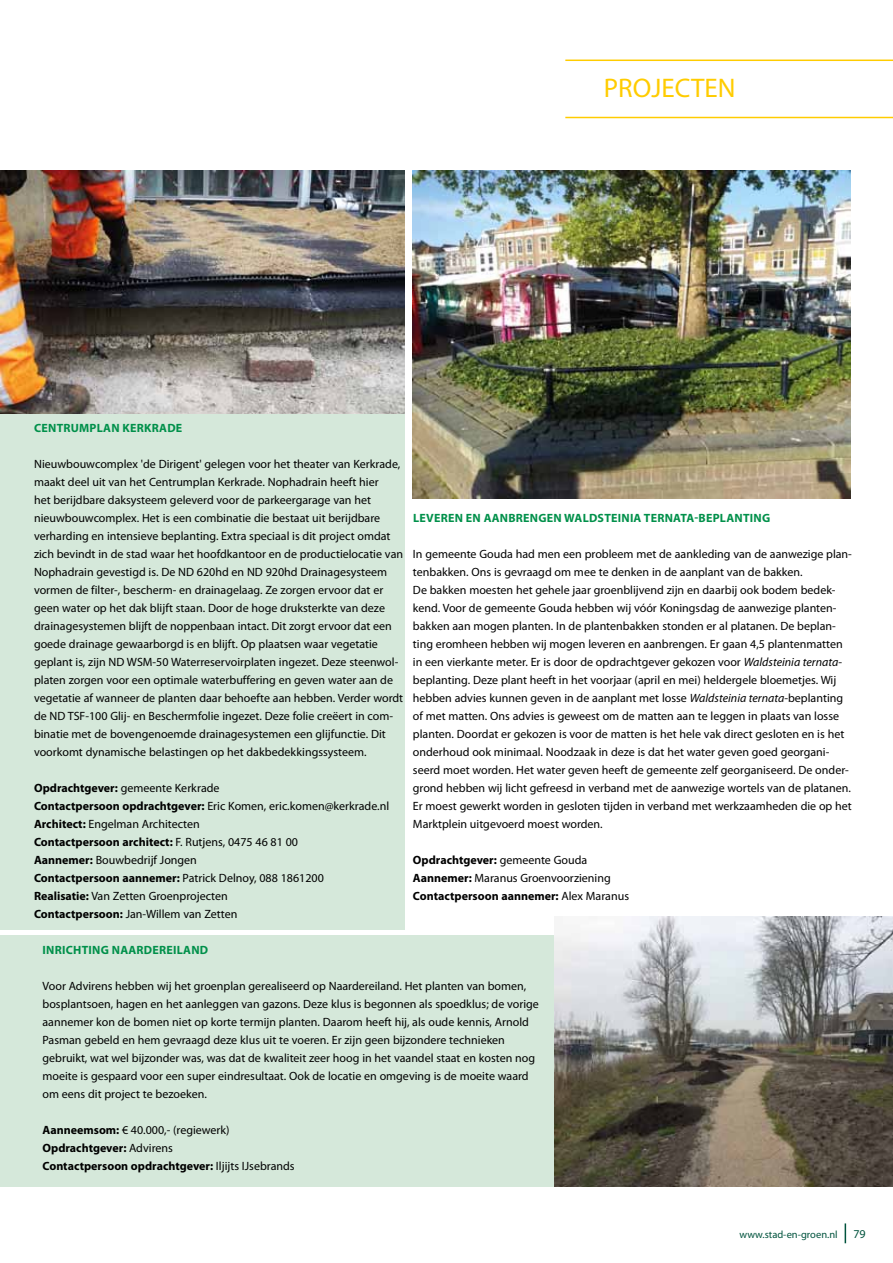
<style>
.page{position:relative;width:893px;height:1263px;background:#fff}
.page>*{position:absolute;margin:0;border:0;box-sizing:border-box;transform-origin:0 0}
.t1{font:27px "Myriad Pro";color:#fc0}
.t2{font:12px/18px "Myriad Pro";color:#000}
.t3{font:700 12px/18px "Myriad Pro";color:#000}
.t4{font:700 12px "Myriad Pro";letter-spacing:.02em;color:#00904a}
.t5{font:12px "Myriad Pro";color:#00533d}
.t6{font:10.5px "Myriad Pro";color:#00533d}
.s1{font-weight:700}
.s2{font-weight:400}
.s3{font-style:italic}
</style>
<div class="page">
<svg style="left:845px;top:1223px;width:1px;height:20px"></svg>
<div style="left:0;top:170px;width:404px;height:759px;background:#d5e8da"></div>
<div style="left:0;top:935px;width:893px;height:251px;background:#d5e8da"></div>
<hr style="left:565px;top:117px;width:328px;height:1px;background:#fc0">
<hr style="left:565px;top:60px;width:328px;height:1px;background:#fc0">
<img style="left:0;top:170px;width:404px;height:244px">
<img style="left:413px;top:170px;width:437px;height:328px">
<img style="left:555px;top:917px;width:338px;height:269px">
<h1 class="t1" style="left:604px;top:71px;width:133px">PROJECTEN</h1>
<p class="t4" style="left:34px;top:420px;width:150px">Centrumplan Kerkrade</p>
<p class="t2" style="left:34px;top:455px;width:371px">Nieuwbouwcomplex 'de Dirigent' gelegen voor het theater van Kerkrade, maakt deel uit van het Centrumplan Kerkrade. Nophadrain heeft hier<br>het berijdbare daksysteem geleverd voor de parkeergarage van het nieuwbouwcomplex. Het is een combinatie die bestaat uit berijdbare verharding en intensieve beplanting. Extra speciaal is dit project omdat zich bevindt in de stad waar het hoofdkantoor en de productielocatie van Nophadrain gevestigd is. De ND 620hd en ND 920hd Drainagesysteem vormen de filter-, bescherm- en drainagelaag. Ze zorgen ervoor dat er geen water op het dak blijft staan. Door de hoge druksterkte van deze drainagesystemen blijft de noppenbaan intact. Dit zorgt ervoor dat een goede drainage gewaarborgd is en blijft. Op plaatsen waar vegetatie geplant is, zijn ND WSM-50 Waterreservoirplaten ingezet. Deze steenwol&shy;platen zorgen voor een optimale waterbuffering en geven water aan de vegetatie af wanneer de planten daar behoefte aan hebben. Verder wordt de ND TSF-100 Glij- en Beschermfolie ingezet. Deze folie creëert in com&shy;binatie met de bovengenoemde drainagesystemen een glijfunctie. Dit voorkomt dynamische belastingen op het dakbedekkingssysteem.</p>
<p class="t2" style="left:34px;top:779px;width:357px"><span class="s1">Opdrachtgever:</span> gemeente Kerkrade<br><span class="s1">Contactpersoon opdrachtgever:</span> Eric Komen, eric.komen@kerkrade.nl <span class="s1">Architect:</span> Engelman Architecten<br><span class="s1">Contactpersoon architect:</span> F. Rutjens, 0475 46 81 00<br><span class="s1">Aannemer:</span> Bouwbedrijf Jongen<br><span class="s1">Contactpersoon aannemer:</span> Patrick Delnoy, 088 1861200<br><span class="s1">Realisatie:</span> Van Zetten Groenprojecten<br><span class="s1">Contactpersoon:</span> Jan-Willem van Zetten</p>
<p class="t4" style="left:43px;top:942px;width:167px">Inrichting Naardereiland</p>
<p class="t2" style="left:43px;top:977px;width:498px">Voor Advirens hebben wij het groenplan gerealiseerd op Naardereiland. Het planten van bomen, bosplantsoen, hagen en het aanleggen van gazons. Deze klus is begonnen als spoedklus; de vorige aannemer kon de bomen niet op korte termijn planten. Daarom heeft hij, als oude kennis, Arnold Pasman gebeld en hem gevraagd deze klus uit te voeren. Er zijn geen bijzondere technieken gebruikt, wat wel bijzonder was, was dat de kwaliteit zeer hoog in het vaandel staat en kosten nog moeite is gespaard voor een super eindresultaat. Ook de locatie en omgeving is de moeite waard om eens dit project te bezoeken.</p>
<p class="t3" style="left:43px;top:1121px;width:254px">Aanneemsom: <span class="s2">€ 40.000,- (regiewerk)<br></span>Opdrachtgever: <span class="s2">Advirens<br></span>Contactpersoon opdrachtgever: <span class="s2">Iljijts IJsebrands</span></p>
<p class="t4" style="left:413px;top:510px;width:359px">Leveren en aanbrengen Waldsteinia ternata-beplanting</p>
<p class="t2" style="left:413px;top:545px;width:440px">In gemeente Gouda had men een probleem met de aankleding van de aanwezige plan&shy;tenbakken. Ons is gevraagd om mee te denken in de aanplant van de bakken.<br>De bakken moesten het gehele jaar groenblijvend zijn en daarbij ook bodem bedek&shy;kend. Voor de gemeente Gouda hebben wij vóór Koningsdag de aanwezige planten&shy;bakken aan mogen planten. In de plantenbakken stonden er al platanen. De beplan&shy;ting eromheen hebben wij mogen leveren en aanbrengen. Er gaan 4,5 plantenmatten in een vierkante meter. Er is door de opdrachtgever gekozen voor <span class="s3">Waldsteinia ternata&shy;</span>beplanting. Deze plant heeft in het voorjaar (april en mei) heldergele bloemetjes. Wij hebben advies kunnen geven in de aanplant met losse <span class="s3">Waldsteinia ternata</span>-beplanting of met matten. Ons advies is geweest om de matten aan te leggen in plaats van losse planten. Doordat er gekozen is voor de matten is het hele vak direct gesloten en is het onderhoud ook minimaal. Noodzaak in deze is dat het water geven goed georgani&shy;seerd moet worden. Het water geven heeft de gemeente zelf georganiseerd. De onder&shy;grond hebben wij licht gefreesd in verband met de aanwezige wortels van de platanen.<br>Er moest gewerkt worden in gesloten tijden in verband met werkzaamheden die op het Marktplein uitgevoerd moest worden.</p>
<p class="t2" style="left:413px;top:851px;width:218px"><span class="s1">Opdrachtgever:</span> gemeente Gouda<br><span class="s1">Aannemer:</span> Maranus Groenvoorziening<br><span class="s1">Contactpersoon aannemer:</span> Alex Maranus</p>
<p class="t6" style="left:739px;top:1228px;width:100px">www.stad-en-groen.nl</p>
<p class="t5" style="left:853px;top:1226px;width:14px">79</p>
</div>
